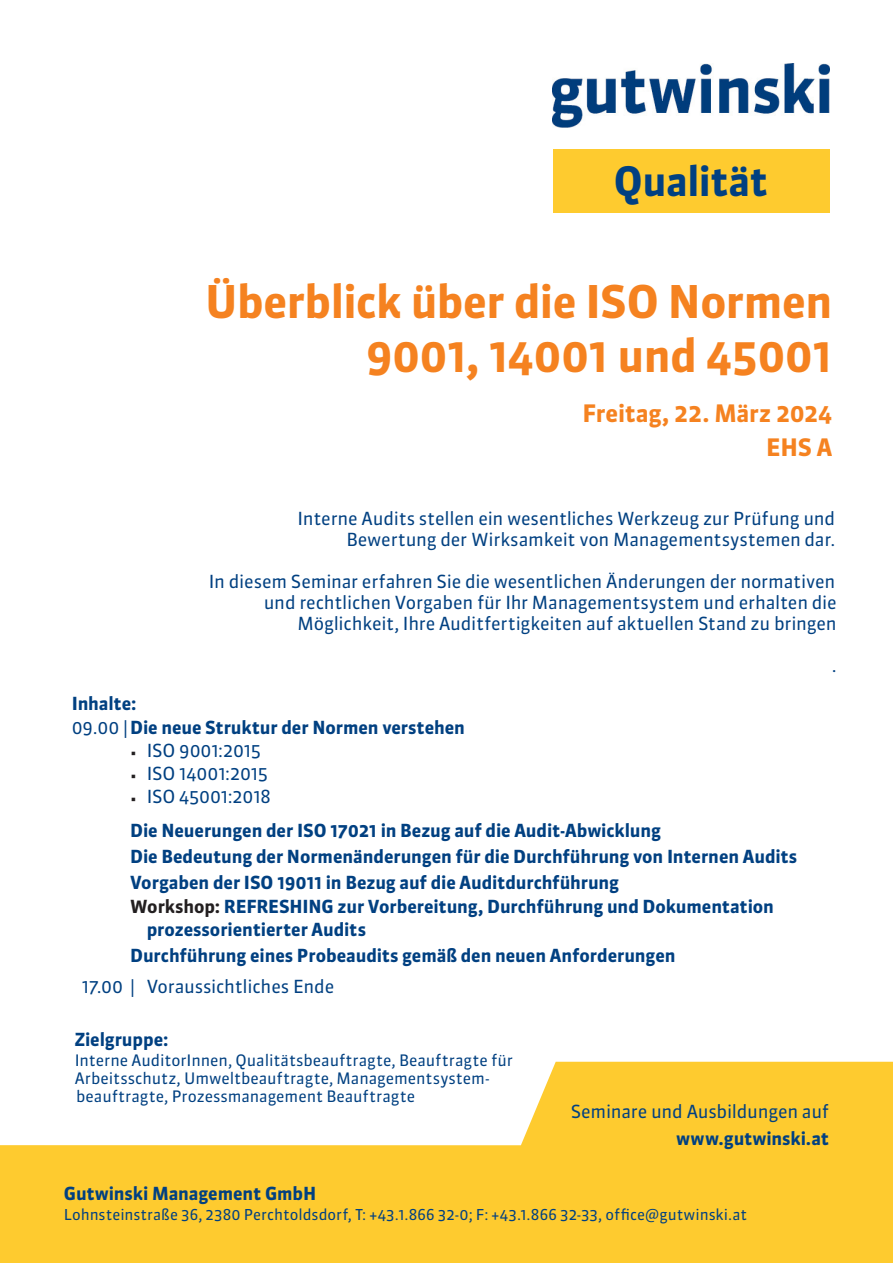
<style>
.page{position:relative;width:893px;height:1263px;background:#fff}
.page>*{position:absolute;margin:0;border:0;box-sizing:border-box;transform-origin:0 0}
.Cover_Datum_Ort{font:700 45px/54px "Sanuk OT";letter-spacing:-.01em;color:#f58220;text-align:right}
.t1{font:700 40.5px "Sanuk OT";letter-spacing:-.015em;color:#014081}
.Cover_Datum_Ort-2{font:700 24px "Sanuk OT";letter-spacing:-.01em;color:#f58220}
.Cover_Details_Head{font:700 18px "Sanuk OT";letter-spacing:-.005em;color:#014081}
.Cover_Details_Head-2{font:18px "Sanuk OT";letter-spacing:-.01em;color:#014081}
.Cover_Werbung{font:18px "Sanuk OT";letter-spacing:-.015em;color:#014081}
.Cover_Werbung-2{font:700 18px "Sanuk OT";letter-spacing:-.005em;color:#014081}
.Cover_Details_FT{font:15.75px "Sanuk OT";letter-spacing:-.005em;color:#014081}
.t2{font:15px "Sanuk OT";color:#014081}
.s1{font-weight:400}
.s2{font-size:13.5px;color:#231f20}
.s3{color:#231f20}
</style>
<div class="page">
<div style="left:553px;top:149px;width:276px;height:64px;background:#fecb2f"></div>
<img style="left:552px;top:64px;width:277px;height:64px">
<svg style="left:0;top:1062px;width:893px;height:201px;fill:#fecb2f"></svg>
<h2 class="t1" style="left:614px;top:156px;width:156px">Qualität</h2>
<p class="Cover_Datum_Ort" style="left:205px;top:275px;width:628px">Überblick über die ISO Normen<br>9001, 14001 und 45001</p>
<p class="Cover_Datum_Ort-2" style="left:583px;top:399px;width:251px">Freitag, 22. März 2024</p>
<p class="Cover_Datum_Ort-2" style="left:766px;top:432px;width:68px">EHS A</p>
<p class="Cover_Details_Head-2" style="left:298px;top:508px;width:539px">Interne Audits stellen ein wesentliches Werkzeug zur Prüfung und</p>
<p class="Cover_Details_Head-2" style="left:346px;top:529px;width:490px">Bewertung der Wirksamkeit von Managementsystemen dar.</p>
<p class="Cover_Details_Head-2" style="left:209px;top:571px;width:628px">In diesem Seminar erfahren Sie die wesentlichen Änderungen der normativen</p>
<p class="Cover_Details_Head-2" style="left:264px;top:592px;width:574px">und rechtlichen Vorgaben für Ihr Managementsystem und erhalten die</p>
<p class="Cover_Details_Head-2" style="left:297px;top:613px;width:541px">Möglichkeit, Ihre Auditfertigkeiten auf aktuellen Stand zu bringen</p>
<p class="Cover_Details_Head-2" style="left:832px;top:655px;width:6px">.</p>
<p class="Cover_Details_Head" style="left:72px;top:693px;width:66px">Inhalte:</p>
<p class="Cover_Details_Head" style="left:72px;top:716px;width:395px"><span class="s1">09.00 |</span>Die neue Struktur der Normen verstehen</p>
<p class="Cover_Details_Head-2" style="left:130px;top:739px;width:132px"><span class="s2">•</span> ISO 9001:2015</p>
<p class="Cover_Details_Head-2" style="left:130px;top:762px;width:139px"><span class="s2">•</span> ISO 14001:2015</p>
<p class="Cover_Details_Head-2" style="left:130px;top:785px;width:142px"><span class="s2">•</span> ISO 45001:2018</p>
<p class="Cover_Details_Head" style="left:130px;top:819px;width:532px">Die Neuerungen der ISO 17021 in Bezug auf die Audit-Abwicklung</p>
<p class="Cover_Details_Head" style="left:130px;top:845px;width:669px">Die Bedeutung der Normenänderungen für die Durchführung von Internen Audits</p>
<p class="Cover_Details_Head" style="left:130px;top:872px;width:490px">Vorgaben der ISO 19011 in Bezug auf die Auditdurchführung</p>
<p class="Cover_Details_Head" style="left:130px;top:895px;width:645px"><span class="s3">Workshop:</span> REFRESHING zur Vorbereitung, Durchführung und Dokumentation</p>
<p class="Cover_Details_Head" style="left:147px;top:918px;width:221px">prozessorientierter Audits</p>
<p class="Cover_Details_Head" style="left:130px;top:944px;width:547px">Durchführung eines Probeaudits gemäß den neuen Anforderungen</p>
<p class="Cover_Details_Head-2" style="left:82px;top:975px;width:254px">17.00 | Voraussichtliches Ende</p>
<p class="Cover_Details_Head" style="left:75px;top:1028px;width:95px">Zielgruppe:</p>
<p class="Cover_Details_FT" style="left:75px;top:1050px;width:440px">Interne AuditorInnen, Qualitätsbeauftragte, Beauftragte für</p>
<p class="Cover_Details_FT" style="left:75px;top:1068px;width:416px">Arbeitsschutz, Umweltbeauftragte, Managementsystem-</p>
<p class="Cover_Details_FT" style="left:76px;top:1086px;width:340px">beauftragte, Prozessmanagement Beauftragte</p>
<p class="Cover_Werbung" style="left:571px;top:1100px;width:260px">Seminare und Ausbildungen auf</p>
<p class="Cover_Werbung-2" style="left:676px;top:1127px;width:154px">www.gutwinski.at</p>
<p class="Cover_Details_Head" style="left:64px;top:1182px;width:254px">Gutwinski Management GmbH</p>
<p class="t2" style="left:64px;top:1206px;width:685px">Lohnsteinstraße 36, 2380 Perchtoldsdorf, T: +43.1.866 32-0; F: +43.1.866 32-33, office@gutwinski.at</p>
</div>
